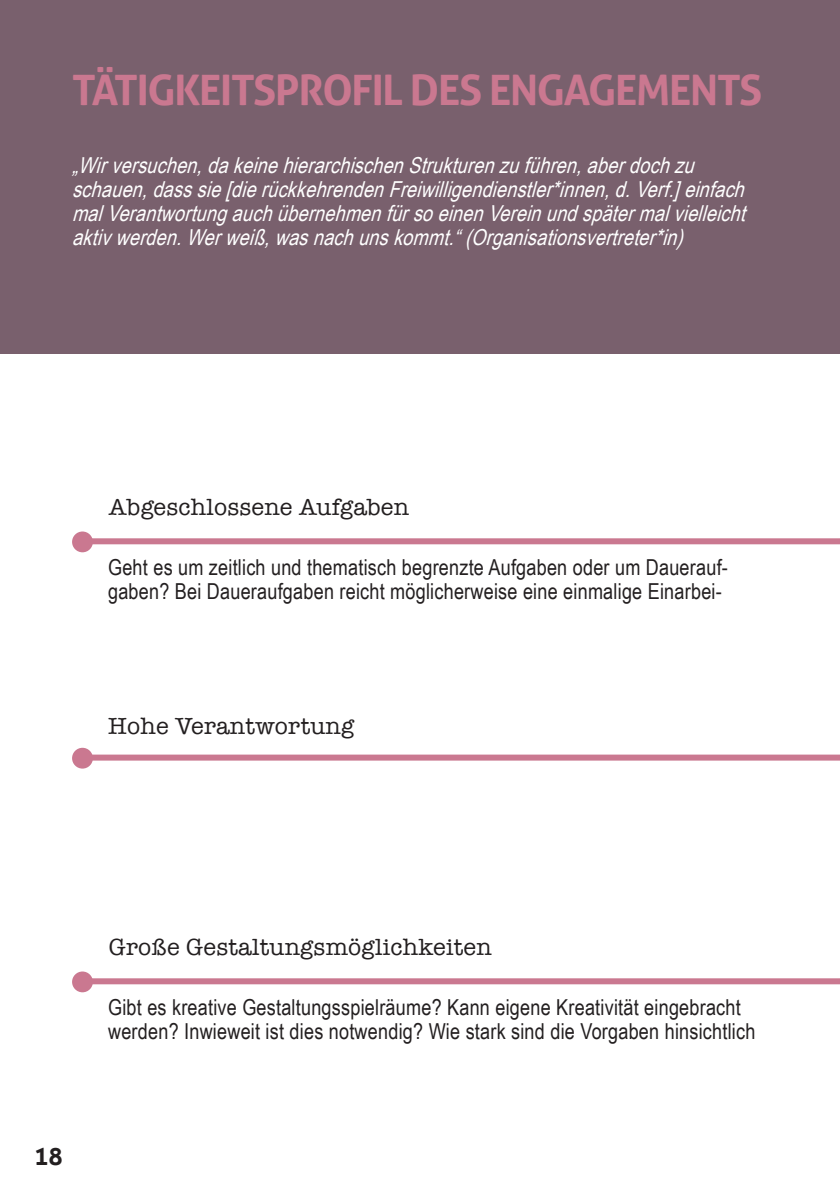
<style>
.page{position:relative;width:840px;height:1191px;background:#fff}
.page>*{position:absolute;margin:0;border:0;box-sizing:border-box;transform-origin:0 0}
.t1{font:700 42px "Aller";letter-spacing:-.03em;color:#ca7890}
.t2{font:24px "American Typewriter";letter-spacing:.01em;color:#231f20}
.t3{font:700 24px "Aller";color:#231f20}
.t4{font:italic 22px/24px "Arial Narrow";color:#fff}
.t5{font:22px/24px "Arial Narrow";letter-spacing:.01em;color:#231f20}
</style>
<div class="page">
<div style="left:0;top:0;width:839px;height:354px;background:#79606d"></div>
<div style="left:72px;top:531px;width:21px;height:21px;background:#ca7890;border-radius:50%"></div>
<div style="left:79px;top:538px;width:760px;height:6px;background:#ca7890"></div>
<div style="left:72px;top:748px;width:21px;height:20px;background:#ca7890;border-radius:50%"></div>
<div style="left:79px;top:754px;width:760px;height:6px;background:#ca7890"></div>
<div style="left:72px;top:971px;width:21px;height:21px;background:#ca7890;border-radius:50%"></div>
<div style="left:79px;top:978px;width:760px;height:6px;background:#ca7890"></div>
<h1 class="t1" style="left:72px;top:64px;width:691px">TÄTIGKEITSPROFIL DES ENGAGEMENTS</h1>
<p class="t4" style="left:72px;top:152px;width:682px">„Wirversuchen,dakeinehierarchischenStrukturenzuführen,aberdochzu schauen,dasssie[dierückkehrendenFreiwilligendienstler*innen,d.Verf.]einfach malVerantwortungauchübernehmenfürsoeinenVereinundspätermalvielleicht aktivwerden.Werweiß,wasnachunskommt.“(Organisationsvertreter*in)</p>
<p class="t2" style="left:109px;top:488px;width:302px">Abgeschlossene Aufgaben</p>
<p class="t5" style="left:108px;top:554px;width:621px">Geht es um zeitlich und thematisch begrenzte Aufgaben oder um Dauerauf&shy;gaben? Bei Daueraufgaben reicht möglicherweise eine einmalige Einarbei-</p>
<p class="t2" style="left:108px;top:707px;width:247px">Hohe Verantwortung</p>
<p class="t3" style="left:34px;top:1142px;width:30px">18</p>
<p class="t2" style="left:109px;top:928px;width:384px">Große Gestaltungsmöglichkeiten</p>
<p class="t5" style="left:108px;top:994px;width:648px">Gibt es kreative Gestaltungsspielräume? Kann eigene Kreativität eingebracht werden? Inwieweit ist dies notwendig? Wie stark sind die Vorgaben hinsichtlich</p>
</div>
